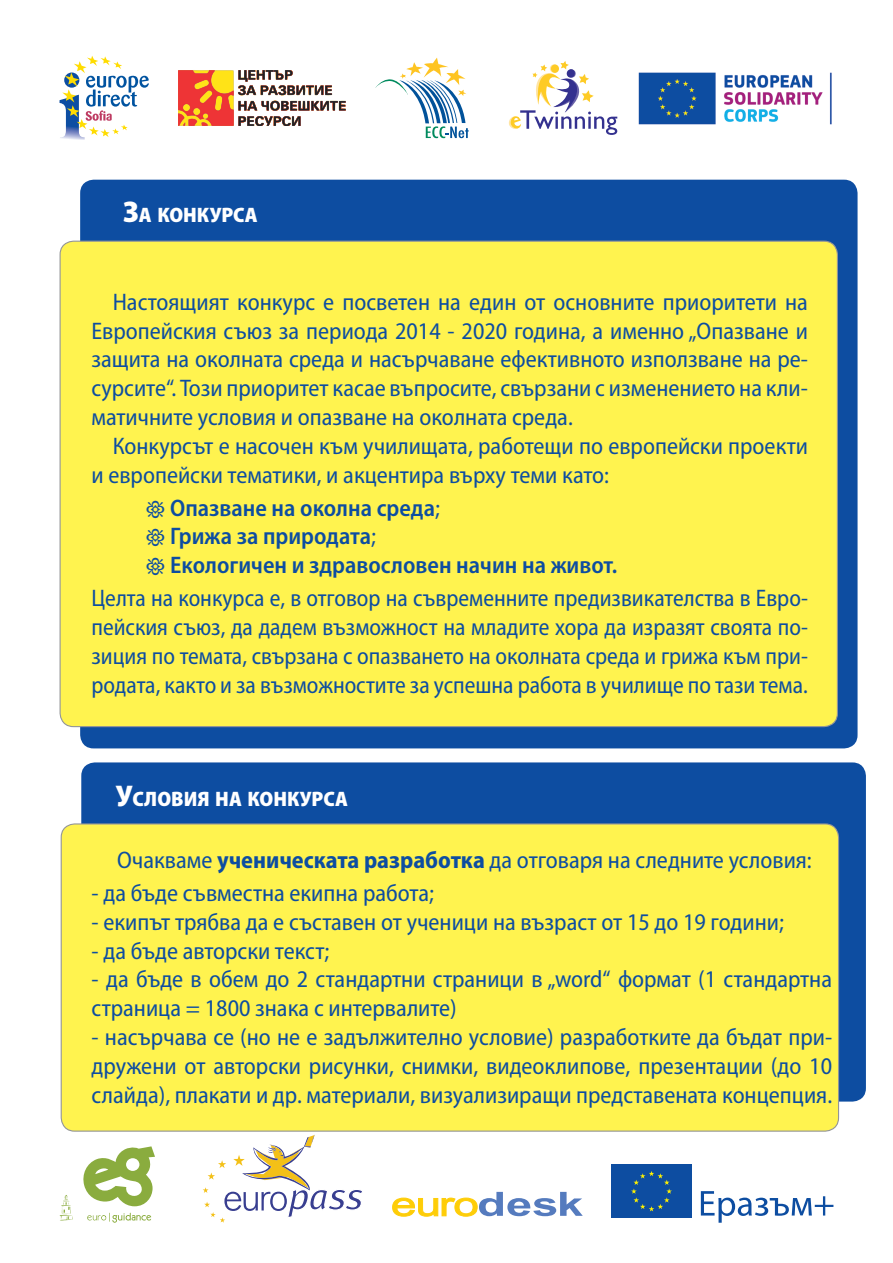
<style>
.page{position:relative;width:893px;height:1263px;background:#fff}
.page>*{position:absolute;margin:0;border:0;box-sizing:border-box;transform-origin:0 0}
.t1{font:semi-condensed 24px/28.8px "Myriad Pro";color:#0d4da1;text-align:justify}
.t2{font:600 semi-condensed 24px "Myriad Pro";color:#0d4da1}
.t3{font:900 semi-condensed 21px "Myriad Pro";color:#fff}
.s1{font-size:30px}
.s2{font-family:"Minion Pro";font-weight:400;font-stretch:normal}
.s3{font-weight:400}
.s4{font-family:"Minion Pro";font-stretch:normal}
.s5{font-weight:600}
.s6{font-weight:700}
</style>
<div class="page">
<svg style="left:509px;top:61px;width:108px;height:74px"></svg>
<div style="left:611px;top:1164px;width:81px;height:54px;background:#0d4da1"></div>
<svg style="left:631px;top:1171px;width:41px;height:40px"></svg>
<svg style="left:701px;top:1191px;width:132px;height:32px"></svg>
<svg style="left:60px;top:56px;width:89px;height:84px"></svg>
<svg style="left:178px;top:70px;width:168px;height:56px"></svg>
<svg style="left:375px;top:58px;width:94px;height:80px"></svg>
<svg style="left:392px;top:1192px;width:191px;height:25px"></svg>
<svg style="left:203px;top:1135px;width:159px;height:88px"></svg>
<svg style="left:83px;top:1146px;width:72px;height:60px"></svg>
<svg style="left:87px;top:1213px;width:64px;height:10px"></svg>
<svg style="left:60px;top:1195px;width:13px;height:25px"></svg>
<img style="left:638px;top:72px;width:194px;height:53px">
<div style="left:80px;top:180px;width:777px;height:568px;background:#0d4da1;border-radius:14px"></div>
<div style="left:60px;top:241px;width:777px;height:486px;background:#fff34f;border-radius:14px"></div>
<div style="left:81px;top:762px;width:785px;height:339px;background:#0d4da1;border-radius:13px"></div>
<div style="left:61px;top:824px;width:777px;height:307px;background:#fff34f;border-radius:14px"></div>
<p class="t3" style="left:123px;top:203px;width:136px"><span class="s1">З</span>а конкурса</p>
<p class="t1" style="left:91px;top:288px;width:718px;text-indent:21px">Настоящият конкурс е посветен на един от основните приоритети на Европейския съюз за периода 2014 - 2020 година, а именно „Опазване и защита на околната среда и насърчаване ефективното използване на ре&shy;сурсите“. Този приоритет касае въпросите, свързани с изменението на кли&shy;матичните условия и опазване на околната среда.</p>
<p class="t1" style="left:91px;top:432px;width:718px;text-indent:21px">Конкурсът е насочен към училищата, работещи по европейски проекти и европейски тематики, и акцентира върху теми като:</p>
<p class="t2" style="left:145px;top:494px;width:296px"><span class="s2">•</span> Опазване на околна среда<span class="s3">;</span></p>
<p class="t2" style="left:145px;top:523px;width:232px"><span class="s2">•</span> Грижа за природата<span class="s3">;</span></p>
<p class="t1" style="left:91px;top:549px;width:718px;line-height:33px;text-indent:54px"><span class="s4">•</span> <span class="s5">Екологичен и здравословен начин на живот.<br></span>Целта на конкурса е, в отговор на съвременните предизвикателства в Евро-</p>
<p class="t1" style="left:91px;top:613px;width:718px">пейския съюз, да дадем възможност на младите хора да изразят своята по&shy;зиция по темата, свързана с опазването на околната среда и грижа към при&shy;родата, както и за възможностите за успешна работа в училище по тази тема.</p>
<p class="t3" style="left:116px;top:787px;width:234px"><span class="s1">У</span>словия на конкурса</p>
<p class="t1" style="left:117px;top:846px;width:696px">Очакваме <span class="s6">ученическата разработка</span> да отговаря на следните условия:</p>
<p class="t1" style="left:92px;top:879px;width:344px">- да бъде съвместна екипна работа;</p>
<p class="t1" style="left:92px;top:908px;width:694px">- екипът трябва да е съставен от ученици на възраст от 15 до 19 години;</p>
<p class="t1" style="left:92px;top:937px;width:239px">- да бъде авторски текст;</p>
<p class="t1" style="left:92px;top:965px;width:742px">- да бъде в обем до 2 стандартни страници в „word“ формат (1 стандартна страница = 1800 знака с интервалите)</p>
<p class="t1" style="left:92px;top:1023px;width:742px">- насърчава се (но не е задължително условие) разработките да бъдат при&shy;дружени от авторски рисунки, снимки, видеоклипове, презентации (до 10 слайда), плакати и др. материали, визуализиращи представената концепция.</p>
</div>
